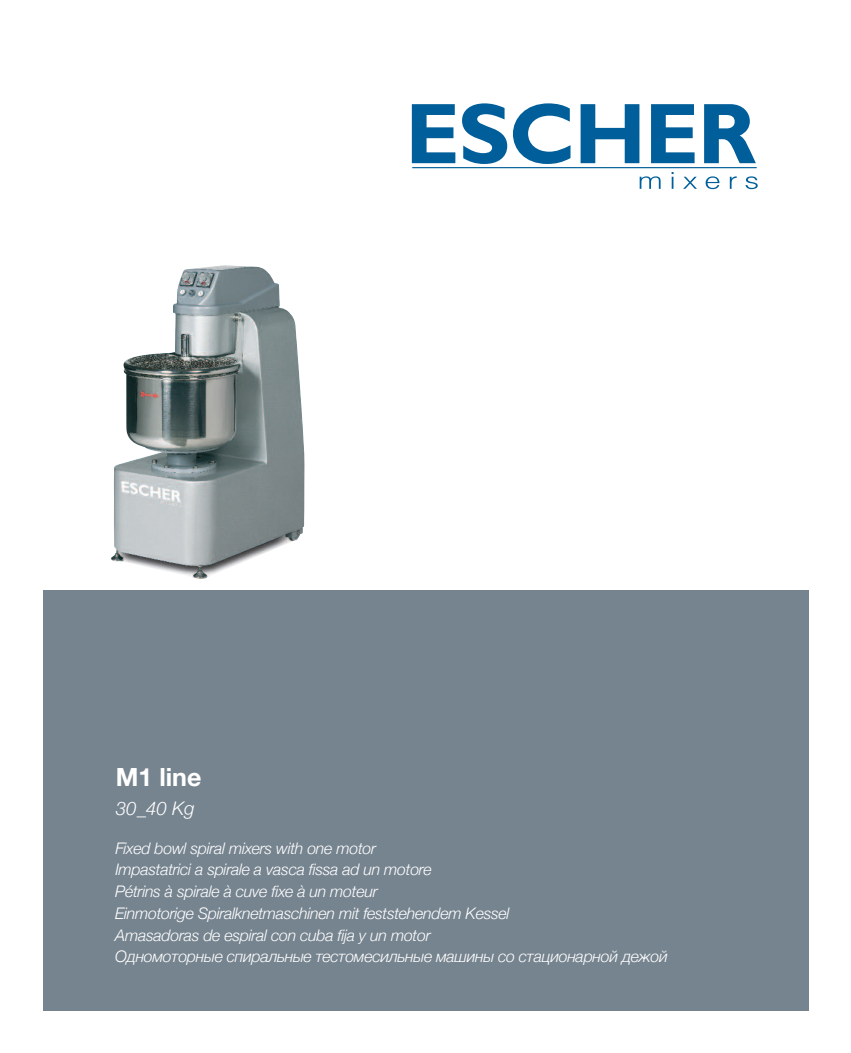
<style>
.page{position:relative;width:851px;height:1053px;background:#fff}
.page>*{position:absolute;margin:0;border:0;box-sizing:border-box;transform-origin:0 0}
.t1{font:700 25px "Helvetica Neue";color:#fff}
.t2{font:italic 300 18.75px "Helvetica Neue";color:#fff}
.t3{font:italic 300 16px/21.8px "Helvetica Neue";letter-spacing:-.015em;color:#fff}
</style>
<div class="page">
<svg style="left:412px;top:104px;width:43px;height:59px"></svg>
<svg style="left:462px;top:103px;width:45px;height:61px"></svg>
<svg style="left:513px;top:103px;width:57px;height:61px"></svg>
<svg style="left:580px;top:104px;width:59px;height:59px"></svg>
<svg style="left:651px;top:104px;width:43px;height:59px"></svg>
<svg style="left:704px;top:104px;width:51px;height:59px"></svg>
<hr style="left:412px;top:167px;width:344px;height:1px;background:#005e9a">
<svg style="left:639px;top:176px;width:21px;height:13px"></svg>
<svg style="left:671px;top:172px;width:2px;height:17px"></svg>
<svg style="left:683px;top:177px;width:13px;height:12px"></svg>
<svg style="left:705px;top:176px;width:14px;height:13px"></svg>
<svg style="left:729px;top:176px;width:7px;height:13px"></svg>
<svg style="left:745px;top:176px;width:12px;height:13px"></svg>
<div style="left:43px;top:590px;width:765px;height:420px;background:#76848f"></div>
<img style="left:111px;top:265px;width:193px;height:314px">
<h1 class="t1" style="left:116px;top:761px;width:87px">M1 line</h1>
<p class="t2" style="left:116px;top:796px;width:80px">30_40 Kg</p>
<p class="t3" style="left:115px;top:836px;width:554px">Fixed bowl spiral mixers with one motor<br>Impastatrici a spirale a vasca fissa ad un motore<br>Pétrins à spirale à cuve fixe à un moteur<br>Einmotorige Spiralknetmaschinen mit feststehendem Kessel<br>Amasadoras de espiral con cuba fija y un motor<br>Одномоторные спиральные тестомесильные машины со стационарной дежой</p>
</div>
